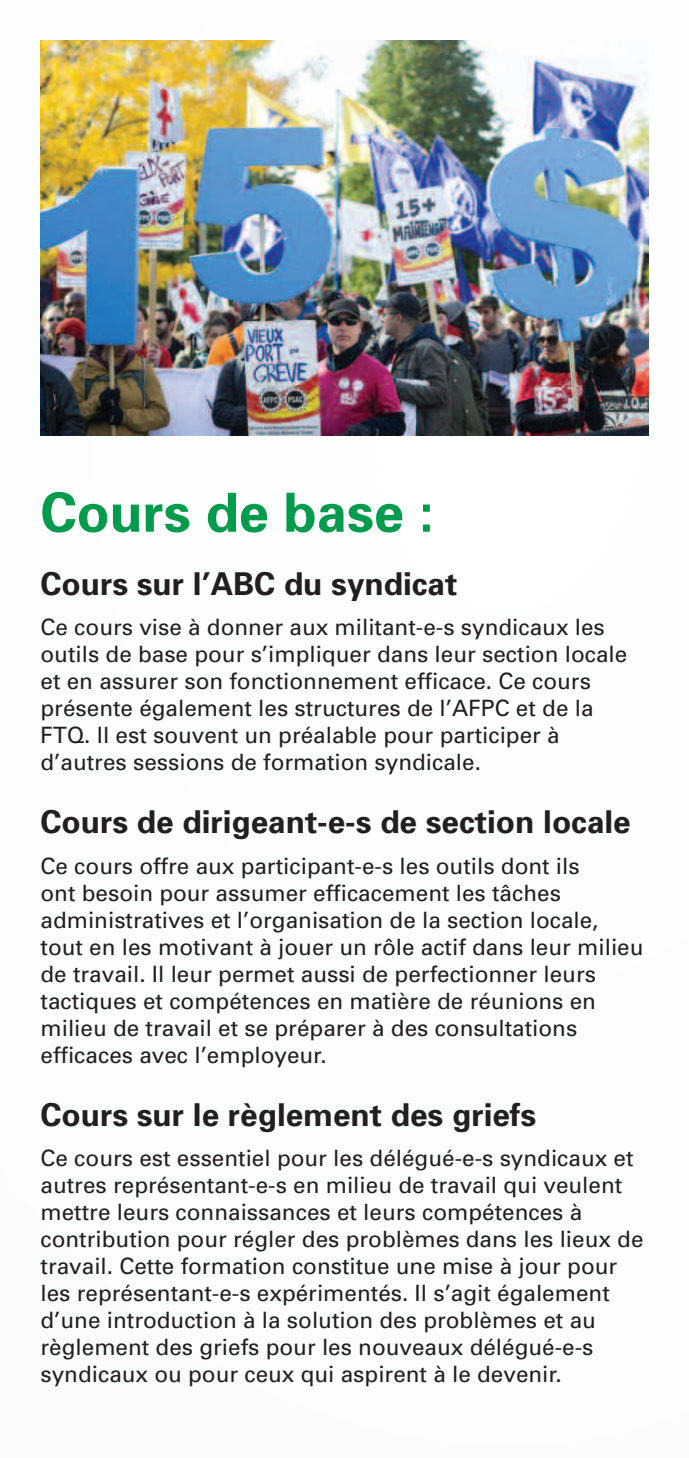
<style>
.page{position:relative;width:689px;height:1458px;background:#fff}
.page>*{position:absolute;margin:0;border:0;box-sizing:border-box;transform-origin:0 0}
.t1{font:700 54px "Univers";color:#009b4b}
.t2{font:700 31.5px "Univers";color:#231f20}
.t3{font:22.5px/27px "Univers";color:#231f20}
</style>
<div class="page">
<img style="left:40px;top:40px;width:608px;height:395px">
<h1 class="t1" style="left:40px;top:493px;width:395px">Cours de base :</h1>
<h2 class="t2" style="left:40px;top:572px;width:418px">Cours sur l’ABC du syndicat</h2>
<p class="t3" style="left:40px;top:616px;width:588px">Ce cours vise à donner aux militant-e-s syndicaux les outils de base pour s’impliquer dans leur section locale et en assurer son fonctionnement efficace. Ce cours présente également les structures de l’AFPC et de la FTQ. Il est souvent un préalable pour participer à d’autres sessions de formation syndicale.</p>
<h2 class="t2" style="left:40px;top:810px;width:591px">Cours de dirigeant-e-s de section locale</h2>
<p class="t3" style="left:40px;top:854px;width:604px">Ce cours offre aux participant-e-s les outils dont ils<br>ont besoin pour assumer efficacement les tâches administratives et l’organisation de la section locale, tout en les motivant à jouer un rôle actif dans leur milieu de travail. Il leur permet aussi de perfectionner leurs tactiques et compétences en matière de réunions en milieu de travail et se préparer à des consultations efficaces avec l’employeur.</p>
<h2 class="t2" style="left:40px;top:1103px;width:497px">Cours sur le règlement des griefs</h2>
<p class="t3" style="left:40px;top:1147px;width:604px">Ce cours est essentiel pour les délégué-e-s syndicaux et autres représentant-e-s en milieu de travail qui veulent mettre leurs connaissances et leurs compétences à contribution pour régler des problèmes dans les lieux de travail. Cette formation constitue une mise à jour pour les représentant-e-s expérimentés. Il s’agit également d’une introduction à la solution des problèmes et au règlement des griefs pour les nouveaux délégué-e-s syndicaux ou pour ceux qui aspirent à le devenir.</p>
</div>
